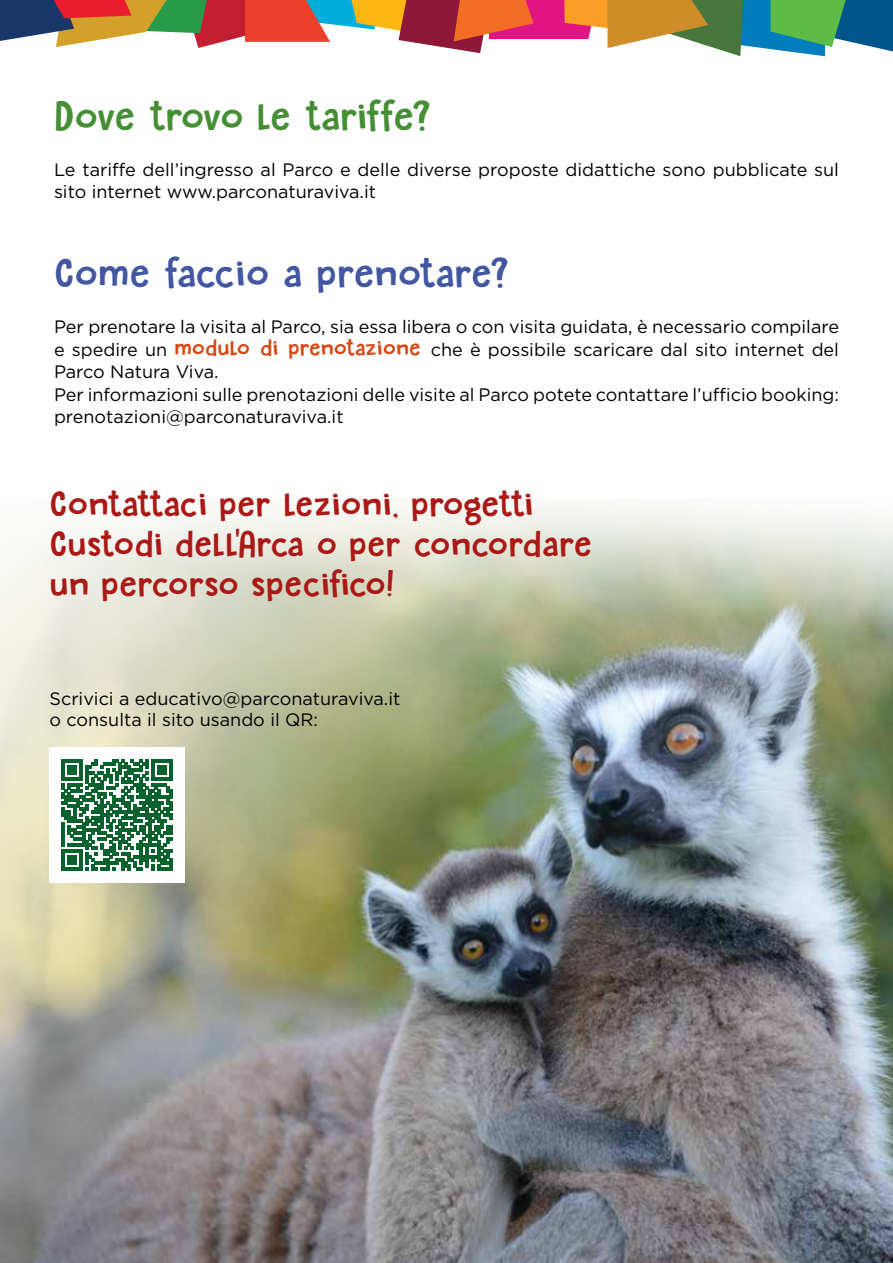
<style>
.page{position:relative;width:893px;height:1263px;background:#fff}
.page>*{position:absolute;margin:0;border:0;box-sizing:border-box;transform-origin:0 0}
.t1{font:37.5px "DK Sugary Pancake";letter-spacing:-.01em;color:#4256a2}
.t2{font:37.5px "DK Sugary Pancake";letter-spacing:-.055em;color:#448e34}
.t3{font:33px/39.6px "DK Sugary Pancake";color:#ab1916}
.t4{font:18px/22.5px "Gotham";color:#000}
.s1{font-family:"DK Sugary Pancake";font-size:21px;color:#d84815}
</style>
<div class="page">
<img style="left:0;top:668px;width:893px;height:595px">
<svg style="left:0;top:502px;width:893px;height:166px"></svg>
<div style="left:50px;top:747px;width:135px;height:135px;background:#fff"></div>
<svg style="left:62px;top:759px;width:111px;height:111px"></svg>
<svg style="left:0;top:0;width:893px;height:56px"></svg>
<h1 class="t2" style="left:54px;top:92px;width:379px">Dove trovo le tariffe?</h1>
<p class="t4" style="left:54px;top:158px;width:786px">Le tariffe dell’ingresso al Parco e delle diverse proposte didattiche sono pubblicate sul sito internet www.parconaturaviva.it</p>
<h1 class="t1" style="left:54px;top:249px;width:457px">Come faccio a prenotare?</h1>
<p class="t4" style="left:54px;top:315px;width:786px">Per prenotare la visita al Parco, sia essa libera o con visita guidata, è necessario compilare e spedire un <span class="s1">modulo di prenotazione</span> che è possibile scaricare dal sito internet del Parco Natura Viva.<br>Per informazioni sulle prenotazioni delle visite al Parco potete contattare l’ufficio booking: prenotazioni@parconaturaviva.it</p>
<h2 class="t3" style="left:50px;top:485px;width:544px">Contattaci per lezioni, progetti<br>Custodi dell’Arca o per concordare un percorso specifico!</h2>
<p class="t4" style="left:50px;top:687px;width:352px;line-height:21.6px">Scrivici a educativo@parconaturaviva.it o consulta il sito usando il QR:</p>
</div>
